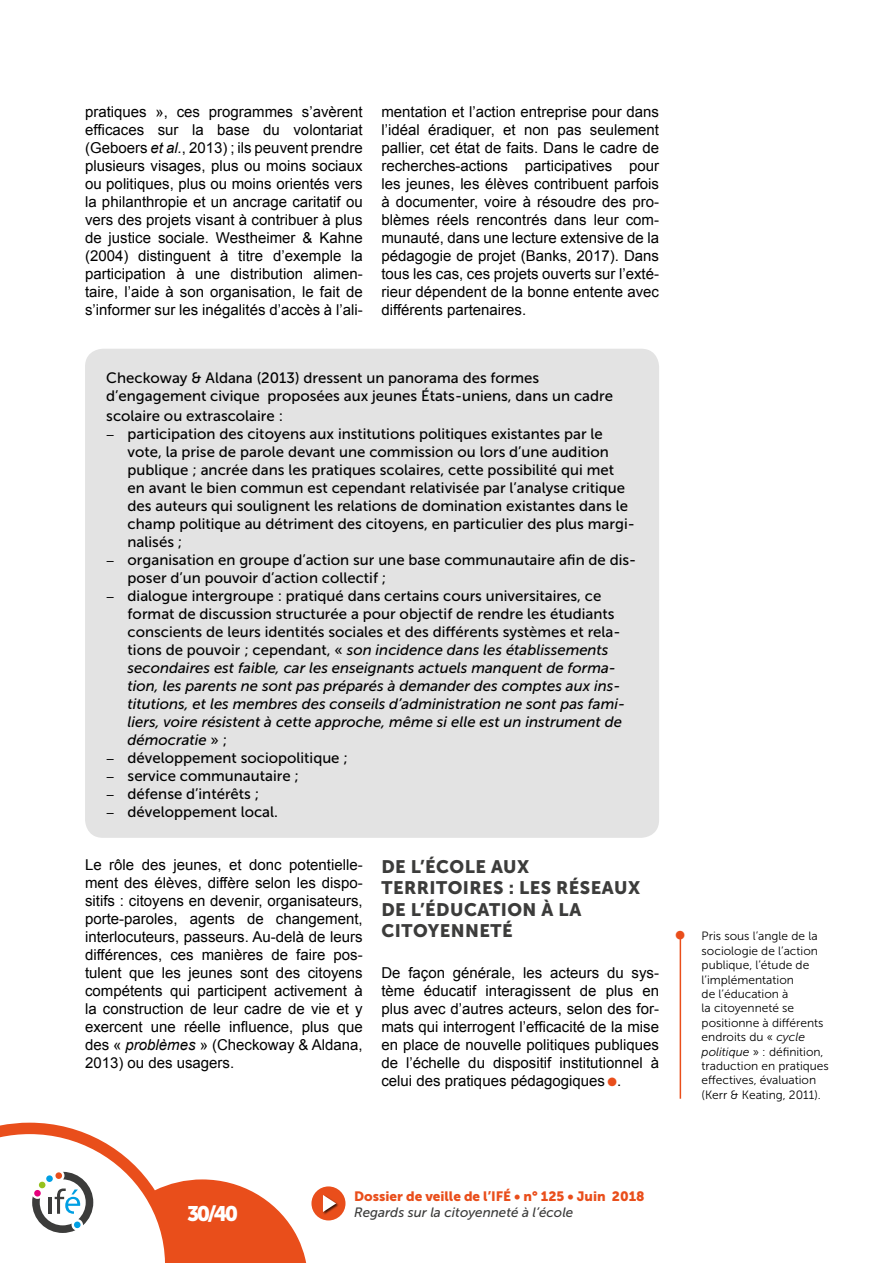
<style>
.page{position:relative;width:893px;height:1263px;background:#fff}
.page>*{position:absolute;margin:0;border:0;box-sizing:border-box;transform-origin:0 0}
.t1{font:21px "Museo Sans 900";color:#fff}
.Titre_3_Sous_Chapitr{font:18px/21.6px "Museo Sans 900";letter-spacing:.025em;color:#3c3c3b}
.Corps{font:15px/18px "Arial";color:#000;text-align:justify}
.Encadré{font:15px/18px "Museo Sans 500";color:#000}
.t2{font:italic 15px/18px "Museo Sans 500";color:#000}
.t3{font:13.5px "Museo Sans 900";color:#e94e1b}
.t4{font:italic 13.5px "Museo Sans 500";color:#3c3c3b}
.t5{font:12px/14.4px "Museo Sans 300";color:#000}
.s1{font-style:italic}
.s2{font-style:normal}
.s3{color:#e94e1b}
</style>
<div class="page">
<div style="left:311px;top:1186px;width:34px;height:34px;background:#e94e1b;border-radius:50%"></div>
<div style="left:322px;top:1194px;width:18px;height:21px;background:#000;opacity:.75"></div>
<svg style="left:323px;top:1195px;width:13px;height:17px"></svg>
<svg style="left:0;top:1123px;width:306px;height:140px"></svg>
<div style="left:39px;top:1181px;width:7px;height:7px;background:#95c11f;border-radius:50%"></div>
<div style="left:46px;top:1175px;width:7px;height:7px;background:#009fe3;border-radius:50%"></div>
<div style="left:55px;top:1172px;width:7px;height:7px;background:#e94e1b;border-radius:50%"></div>
<div style="left:74px;top:1221px;width:7px;height:7px;background:#009fe3;border-radius:50%"></div>
<div style="left:34px;top:1190px;width:7px;height:7px;background:#e6007d;border-radius:50%"></div>
<div style="left:85px;top:349px;width:574px;height:489px;background:#e3e3e3;border-radius:18px"></div>
<hr style="left:680px;top:939px;width:1px;height:160px;background:#e94e1b">
<p class="Corps" style="left:85px;top:103px;width:279px">pratiques », ces programmes s’avèrent efficaces sur la base du volontariat (Geboers <span class="s1">et al.</span>, 2013) ; ils peuvent prendre plusieurs visages, plus ou moins sociaux ou politiques, plus ou moins orientés vers la philanthropie et un ancrage caritatif ou vers des projets visant à contribuer à plus de justice sociale. Westheimer &amp; Kahne (2004) distinguent à titre d’exemple la participation à une distribution alimen&shy;taire, l’aide à son organisation, le fait de s’informer sur les inégalités d’accès à l’ali-</p>
<p class="Corps" style="left:381px;top:103px;width:279px">mentation et l’action entreprise pour dans l’idéal éradiquer, et non pas seulement pallier, cet état de faits. Dans le cadre de recherches-actions participatives pour les jeunes, les élèves contribuent parfois à documenter, voire à résoudre des pro&shy;blèmes réels rencontrés dans leur com&shy;munauté, dans une lecture extensive de la pédagogie de projet (Banks, 2017). Dans tous les cas, ces projets ouverts sur l’exté&shy;rieur dépendent de la bonne entente avec différents partenaires.</p>
<p class="Encadré" style="left:106px;top:369px;width:508px">Checkoway &amp; Aldana (2013) dressent un panorama des formes d’engagement civique proposées aux jeunes États-uniens, dans un cadre</p>
<p class="Encadré" style="left:106px;top:406px;width:178px">scolaire ou extrascolaire :</p>
<p class="Encadré" style="left:128px;top:424px;width:509px;text-indent:-21px">− participation des citoyens aux institutions politiques existantes par le vote, la prise de parole devant une commission ou lors d’une audition publique ; ancrée dans les pratiques scolaires, cette possibilité qui met en avant le bien commun est cependant relativisée par l’analyse critique des auteurs qui soulignent les relations de domination existantes dans le champ politique au détriment des citoyens, en particulier des plus margi&shy;nalisés ;</p>
<p class="Encadré" style="left:128px;top:550px;width:510px;text-indent:-21px">− organisation en groupe d’action sur une base communautaire afin de dis&shy;poser d’un pouvoir d’action collectif ;</p>
<p class="t2" style="left:128px;top:586px;width:499px;text-indent:-21px">− <span class="s2">dialogue intergroupe : pratiqué dans certains cours universitaires, ce format de discussion structurée a pour objectif de rendre les étudiants conscients de leurs identités sociales et des différents systèmes et rela&shy;tions de pouvoir ; cependant, «</span> son incidence dans les établissements secondaires est faible, car les enseignants actuels manquent de forma&shy;tion, les parents ne sont pas préparés à demander des comptes aux ins&shy;titutions, et les membres des conseils d’administration ne sont pas fami&shy;liers, voire résistent à cette approche, même si elle est un instrument de démocratie <span class="s2">» ;</span></p>
<p class="Encadré" style="left:106px;top:748px;width:243px">− développement sociopolitique ;</p>
<p class="Encadré" style="left:106px;top:766px;width:194px">− service communautaire ;</p>
<p class="Encadré" style="left:106px;top:784px;width:154px">− défense d’intérêts ;</p>
<p class="Encadré" style="left:106px;top:802px;width:173px">− développement local.</p>
<p class="Corps" style="left:85px;top:856px;width:279px">Le rôle des jeunes, et donc potentielle&shy;ment des élèves, diffère selon les dispo&shy;sitifs : citoyens en devenir, organisateurs, porte-paroles, agents de changement, interlocuteurs, passeurs. Au-delà de leurs différences, ces manières de faire pos&shy;tulent que les jeunes sont des citoyens compétents qui participent activement à la construction de leur cadre de vie et y exercent une réelle influence, plus que des « <span class="s1">problèmes</span> » (Checkoway &amp; Aldana, 2013) ou des usagers.</p>
<p class="Titre_3_Sous_Chapitr" style="left:381px;top:855px;width:260px">DE L’ÉCOLE AUX<br>TERRITOIRES : LES RÉSEAUX<br>DE L’ÉDUCATION À LA<br>CITOYENNETÉ</p>
<p class="Corps" style="left:381px;top:964px;width:279px">De façon générale, les acteurs du sys&shy;tème éducatif interagissent de plus en plus avec d’autres acteurs, selon des for&shy;mats qui interrogent l’efficacité de la mise en place de nouvelle politiques publiques de l’échelle du dispositif institutionnel à celui des pratiques pédagogiques <span class="s3">●</span>.</p>
<p class="t3" style="left:354px;top:1188px;width:292px">Dossier de veille de l’IFÉ • n° 125 • Juin 2018</p>
<h1 class="t1" style="left:187px;top:1202px;width:53px">30/40</h1>
<p class="t4" style="left:354px;top:1205px;width:221px">Regards sur la citoyenneté à l’école</p>
<p class="t5" style="left:702px;top:929px;width:129px">Pris sous l’angle de la sociologie de l’action publique, l’étude de l’implémentation<br>de l’éducation à<br>la citoyenneté se positionne à différents endroits du « <span class="s1">cycle politique</span> » : définition, traduction en pratiques effectives, évaluation (Kerr &amp; Keating, 2011).</p>
</div>
